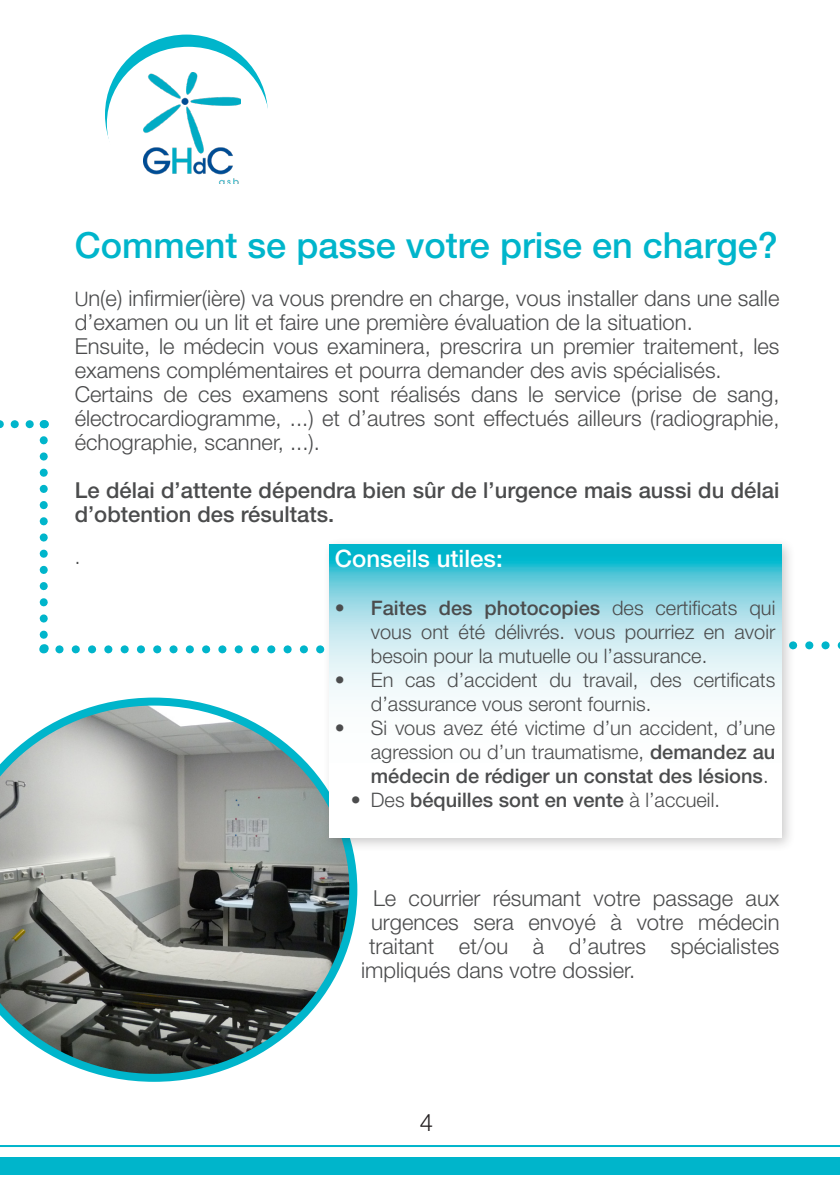
<style>
.page{position:relative;width:840px;height:1191px;background:#fff}
.page>*{position:absolute;margin:0;border:0;box-sizing:border-box;transform-origin:0 0}
.t1{font:500 36px "Helvetica Neue LT Std";color:#00b5cb}
.t2{font:500 24px "Helvetica Neue LT Std";color:#fff}
.t3{font:300 24px "Helvetica Neue LT Std";color:#231f20}
.t4{font:300 22px/24px "Helvetica Neue LT Std";color:#4b4c4d}
.t5{font:500 22px/24px "Helvetica Neue LT Std";color:#4b4c4d}
.t6{font:300 20px/24px "Helvetica Neue LT Std";color:#4b4c4d;text-align:justify}
.t7{font:500 20px "Helvetica Neue LT Std";color:#4b4c4d}
.s1{font-size:20px}
.s2{font-weight:500}
.s3{font-weight:300}
</style>
<div class="page">
<hr style="left:0;top:1145px;width:839px;height:2px;background:#00b5cb">
<div style="left:0;top:1157px;width:839px;height:18px;background:#00b5cb"></div>
<div style="left:105px;top:35px;width:163px;height:159px;background:#00b5cb;border-radius:50%"></div>
<div style="left:107px;top:47px;width:162px;height:154px;background:#fff;border-radius:50%"></div>
<img style="left:143px;top:72px;width:98px;height:111px">
<svg style="left:795px;top:641px;width:45px;height:8px"></svg>
<svg style="left:59px;top:645px;width:263px;height:8px"></svg>
<svg style="left:0;top:697px;width:357px;height:384px"></svg>
<div style="left:322px;top:537px;width:473px;height:315px;background:#231f20;opacity:.23"></div>
<svg style="left:329px;top:544px;width:451px;height:293px"></svg>
<svg style="left:0;top:420px;width:34px;height:8px"></svg>
<svg style="left:40px;top:440px;width:8px;height:213px"></svg>
<p class="t1" style="left:75px;top:224px;width:704px">Comment se passe votre prise en charge?</p>
<p class="t4" style="left:75px;top:286px;width:705px"><span class="s1">U</span>n(e) infirmier(ière) va vous prendre en charge, vous installer dans une salle d’examen ou un lit et faire une première évaluation de la situation.</p>
<p class="t4" style="left:75px;top:334px;width:706px">Ensuite, le médecin vous examinera, prescrira un premier traitement, les examens complémentaires et pourra demander des avis spécialisés.</p>
<p class="t4" style="left:75px;top:382px;width:705px;text-align:justify">Certains de ces examens sont réalisés dans le service (prise de sang, électrocardiogramme, ...) et d’autres sont effectués ailleurs (radiographie, échographie, scanner, ...).</p>
<p class="t5" style="left:75px;top:478px;width:705px">Le délai d’attente dépendra bien sûr de l’urgence mais aussi du délai d’obtention des résultats.</p>
<p class="t6" style="left:75px;top:544px;width:7px">.</p>
<p class="t2" style="left:334px;top:544px;width:169px">Conseils utiles:</p>
<p class="t6" style="left:370px;top:596px;width:406px;text-indent:-36px"><span class="s2">• Faites des photocopies</span> des certificats qui vous ont été délivrés. vous pourriez en avoir besoin pour la mutuelle ou l’assurance.</p>
<p class="t6" style="left:370px;top:668px;width:405px;text-indent:-36px">• En cas d’accident du travail, des certificats d’assurance vous seront fournis.</p>
<p class="t6" style="left:370px;top:716px;width:406px;text-indent:-36px">• Si vous avez été victime d’un accident, d’une agression ou d’un traumatisme, <span class="s2">demandez au médecin de rédiger un constat des lésions</span>.</p>
<p class="t7" style="left:350px;top:788px;width:370px"><span class="s3">• Des</span> béquilles sont en vente <span class="s3">à l’accueil.</span></p>
<p class="t4" style="left:373px;top:886px;width:407px">Le courrier résumant votre passage aux</p>
<p class="t4" style="left:371px;top:910px;width:409px">urgences sera envoyé à votre médecin</p>
<p class="t4" style="left:369px;top:934px;width:411px">traitant et/ou à d’autres spécialistes</p>
<p class="t4" style="left:361px;top:958px;width:275px">impliqués dans votre dossier.</p>
<p class="t3" style="left:420px;top:1107px;width:15px">4</p>
</div>
